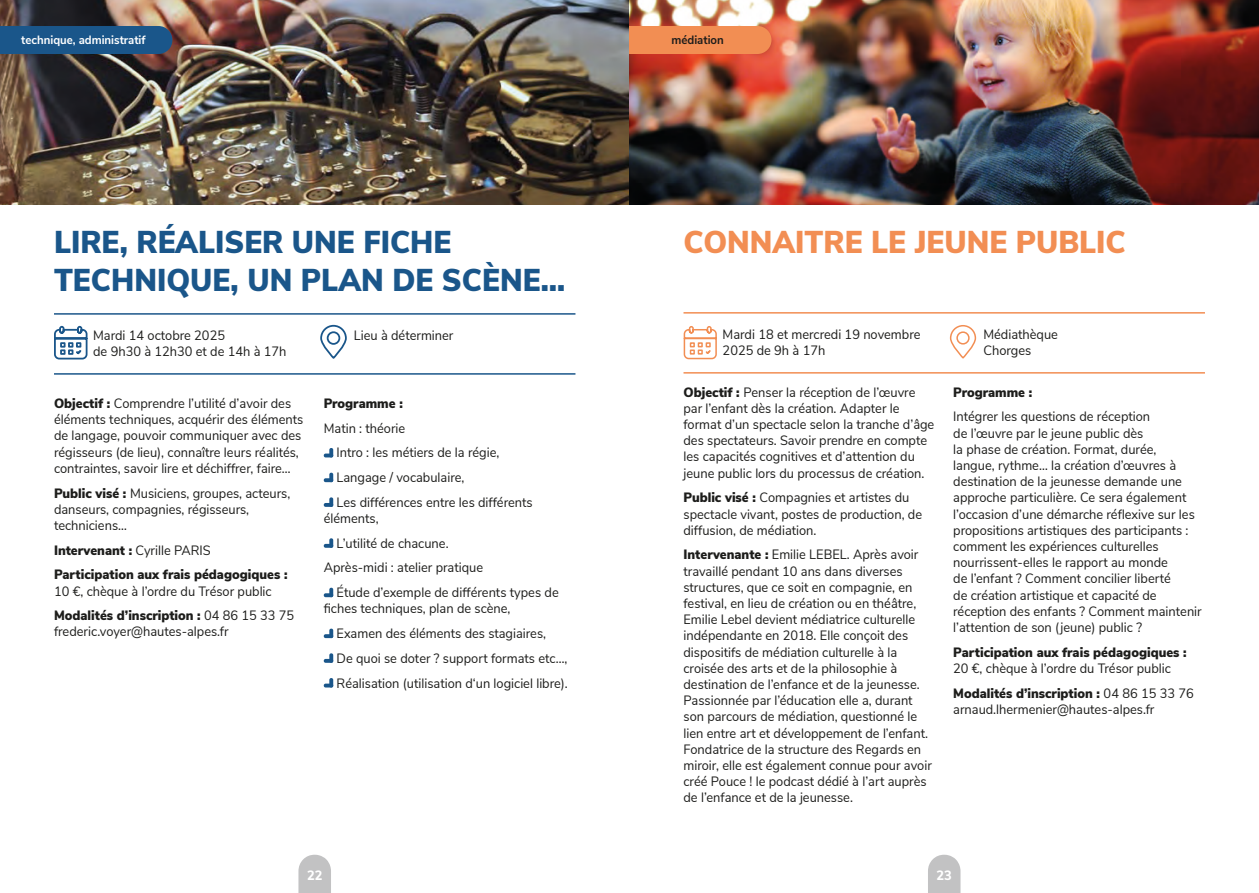
<style>
.page{position:relative;width:1259px;height:893px;background:#fff}
.page>*{position:absolute;margin:0;border:0;box-sizing:border-box;transform-origin:0 0}
.t1{font:900 31.5px/37.8px "Nunito Sans";color:#1a568a;scale:.95 1}
.t2{font:900 31.5px "Nunito Sans";color:#f28e53;scale:.95 1}
.t3{font:13.5px/16.2px "Nunito Sans";color:#1d1d1b;scale:.95 1}
.t4{font:900 13.5px/24.8px "Nunito Sans";color:#1d1d1b;scale:.95 1}
.t5{font:800 13.5px "Nunito Sans";color:#fff;scale:.95 1}
.t6{font:700 12px "Nunito Sans";color:#fff;scale:.95 1}
.t7{font:700 12px "Nunito Sans";color:#1d1d1b;scale:.95 1}
.s1{font-weight:900}
.s2{font-weight:400}
</style>
<div class="page">
<svg style="left:298px;top:855px;width:33px;height:38px"></svg>
<svg style="left:928px;top:855px;width:32px;height:38px"></svg>
<svg style="left:324px;top:448px;width:9px;height:9px"></svg>
<svg style="left:324px;top:473px;width:9px;height:9px"></svg>
<svg style="left:324px;top:497px;width:9px;height:10px"></svg>
<svg style="left:324px;top:538px;width:9px;height:10px"></svg>
<svg style="left:324px;top:588px;width:9px;height:9px"></svg>
<svg style="left:324px;top:629px;width:9px;height:9px"></svg>
<svg style="left:324px;top:653px;width:9px;height:10px"></svg>
<svg style="left:324px;top:678px;width:9px;height:9px"></svg>
<svg style="left:54px;top:325px;width:34px;height:35px"></svg>
<div style="left:327px;top:331px;width:13px;height:14px;border:2px solid #1a568a;border-radius:50%"></div>
<div style="left:320px;top:325px;width:27px;height:34px;border:2px solid #1a568a;border-radius:12px"></div>
<img style="left:0;top:0;width:1259px;height:205px">
<hr style="left:54px;top:313px;width:521px;height:2px;background:#1a568a">
<hr style="left:54px;top:373px;width:521px;height:2px;background:#1a568a">
<div style="left:0;top:26px;width:172px;height:28px;background:#1a568a"></div>
<svg style="left:683px;top:326px;width:34px;height:34px"></svg>
<div style="left:956px;top:331px;width:13px;height:14px;border:2px solid #f28e53;border-radius:50%"></div>
<div style="left:950px;top:325px;width:26px;height:34px;border:2px solid #f28e53;border-radius:12px"></div>
<hr style="left:683px;top:372px;width:522px;height:2px;background:#f28e53">
<hr style="left:683px;top:312px;width:522px;height:2px;background:#f28e53">
<div style="left:629px;top:26px;width:142px;height:28px;background:#f28e53"></div>
<p class="t6" style="left:21px;top:31px;width:132px">technique, administratif</p>
<p class="t7" style="left:671px;top:31px;width:56px">médiation</p>
<h1 class="t1" style="left:54px;top:222px;width:539px">LIRE, RÉALISER UNE FICHE<br>TECHNIQUE, UN PLAN DE SCÈNE…</h1>
<p class="t3" style="left:93px;top:326px;width:205px">Mardi 14 octobre 2025<br>de 9h30 à 12h30 et de 14h à 17h</p>
<p class="t3" style="left:354px;top:326px;width:106px">Lieu à déterminer</p>
<p class="t3" style="left:54px;top:394px;width:264px"><span class="s1">Objectif :</span> Comprendre l’utilité d’avoir des éléments techniques, acquérir des éléments de langage, pouvoir communiquer avec des régisseurs (de lieu), connaître leurs réalités, contraintes, savoir lire et déchiffrer, faire…</p>
<p class="t3" style="left:54px;top:484px;width:250px"><span class="s1">Public visé :</span> Musiciens, groupes, acteurs, danseurs, compagnies, régisseurs, techniciens…</p>
<p class="t4" style="left:54px;top:537px;width:247px">Intervenant : <span class="s2">Cyrille PARIS<br></span>Participation aux frais pédagogiques :</p>
<p class="t3" style="left:54px;top:578px;width:254px;line-height:24.8px">10 €, chèque à l’ordre du Trésor public<br><span class="s1">Modalités d’inscription :</span> 04 86 15 33 75</p>
<p class="t3" style="left:54px;top:623px;width:185px">frederic.voyer@hautes-alpes.fr</p>
<p class="t4" style="left:324px;top:390px;width:85px">Programme :</p>
<p class="t3" style="left:336px;top:415px;width:208px;line-height:24.8px;text-indent:-13px">Matin : théorie<br>Intro : les métiers de la régie,<br>Langage / vocabulaire,<br>Les différences entre les différents</p>
<p class="t3" style="left:324px;top:509px;width:59px">éléments,</p>
<p class="t3" style="left:336px;top:534px;width:119px">L’utilité de chacune.</p>
<p class="t3" style="left:324px;top:559px;width:169px">Après-midi : atelier pratique</p>
<p class="t3" style="left:336px;top:584px;width:235px">Étude d’exemple de différents types de</p>
<p class="t3" style="left:336px;top:595px;width:245px;line-height:24.8px;text-indent:-13px">fiches techniques, plan de scène,<br>Examen des éléments des stagiaires,<br>De quoi se doter ? support formats etc…, Réalisation (utilisation d‘un logiciel libre).</p>
<h1 class="t2" style="left:683px;top:219px;width:467px">CONNAITRE LE JEUNE PUBLIC</h1>
<p class="t3" style="left:722px;top:326px;width:210px">Mardi 18 et mercredi 19 novembre<br>2025 de 9h à 17h</p>
<p class="t3" style="left:983px;top:326px;width:80px">Médiathèque<br>Chorges</p>
<p class="t3" style="left:683px;top:383px;width:266px"><span class="s1">Objectif :</span> Penser la réception de l’œuvre par l’enfant dès la création. Adapter le format d’un spectacle selon la tranche d’âge des spectateurs. Savoir prendre en compte les capacités cognitives et d’attention du jeune public lors du processus de création.</p>
<p class="t3" style="left:683px;top:489px;width:253px"><span class="s1">Public visé :</span> Compagnies et artistes du spectacle vivant, postes de production, de diffusion, de médiation.</p>
<p class="t3" style="left:683px;top:546px;width:263px"><span class="s1">Intervenante :</span> Emilie LEBEL. Après avoir travaillé pendant 10 ans dans diverses structures, que ce soit en compagnie, en festival, en lieu de création ou en théâtre, Emilie Lebel devient médiatrice culturelle indépendante en 2018. Elle conçoit des dispositifs de médiation culturelle à la croisée des arts et de la philosophie à destination de l’enfance et de la jeunesse.<br>Passionnée par l’éducation elle a, durant son parcours de médiation, questionné le lien entre art et développement de l’enfant.<br>Fondatrice de la structure des Regards en miroir, elle est également connue pour avoir créé Pouce ! le podcast dédié à l’art auprès de l’enfance et de la jeunesse.</p>
<p class="t4" style="left:953px;top:379px;width:85px">Programme :</p>
<p class="t3" style="left:953px;top:408px;width:263px">Intégrer les questions de réception<br>de l’œuvre par le jeune public dès<br>la phase de création. Format, durée,<br>langue, rythme… la création d’œuvres à destination de la jeunesse demande une approche particulière. Ce sera également l’occasion d’une démarche réflexive sur les propositions artistiques des participants : comment les expériences culturelles nourrissent-elles le rapport au monde<br>de l’enfant ? Comment concilier liberté<br>de création artistique et capacité de réception des enfants ? Comment maintenir l’attention de son (jeune) public ?</p>
<p class="t4" style="left:953px;top:639px;width:247px">Participation aux frais pédagogiques :</p>
<p class="t3" style="left:953px;top:655px;width:255px;line-height:24.8px">20 €, chèque à l’ordre du Trésor public<br><span class="s1">Modalités d’inscription :</span> 04 86 15 33 76</p>
<p class="t3" style="left:953px;top:700px;width:213px">arnaud.lhermenier@hautes-alpes.fr</p>
<p class="t5" style="left:307px;top:865px;width:18px">22</p>
<p class="t5" style="left:936px;top:865px;width:18px">23</p>
</div>
